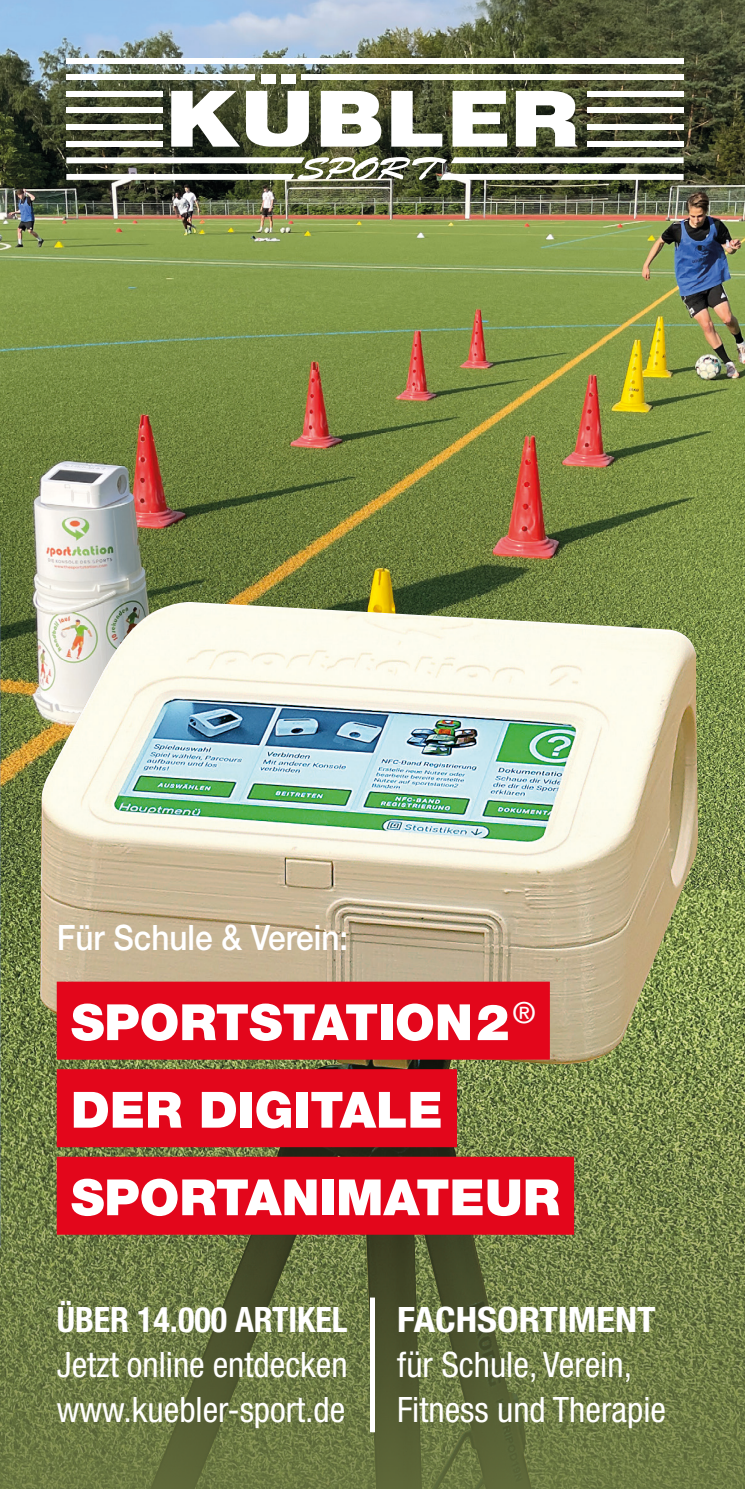
<style>
.page{position:relative;width:745px;height:1489px;background:#fff}
.page>*{position:absolute;margin:0;border:0;box-sizing:border-box;transform-origin:0 0}
.Absatzformat_1{font:900 50px "Helvetica Neue LT Pro";color:#fff}
.t1{font:condensed 35px "Helvetica Neue LT Pro";color:#fff}
.t2{font:700 condensed 35px "Helvetica Neue LT Pro";color:#fff}
.t3{font:500 35px "Helvetica Neue LT Pro";color:#fff;scale:.9 1}
.t4{font:700 condensed 35px "Helvetica Neue LT Pro";color:#fff;scale:1.1 1}
</style>
<div class="page">
<img style="left:0;top:0;width:744px;height:809px">
<img style="left:40px;top:602px;width:658px;height:207px">
<svg style="left:320px;top:91px;width:61px;height:56px"></svg>
<div style="left:261px;top:74px;width:14px;height:10px;background:#fff"></div>
<div style="left:281px;top:74px;width:14px;height:10px;background:#fff"></div>
<svg style="left:515px;top:91px;width:62px;height:56px"></svg>
<svg style="left:391px;top:91px;width:51px;height:56px"></svg>
<svg style="left:452px;top:91px;width:55px;height:56px"></svg>
<svg style="left:246px;top:91px;width:63px;height:56px"></svg>
<svg style="left:171px;top:91px;width:69px;height:56px"></svg>
<svg style="left:66px;top:157px;width:617px;height:23px"></svg>
<div style="left:587px;top:141px;width:96px;height:6px;background:#fff"></div>
<div style="left:587px;top:124px;width:96px;height:6px;background:#fff"></div>
<div style="left:587px;top:107px;width:96px;height:6px;background:#fff"></div>
<div style="left:587px;top:91px;width:96px;height:6px;background:#fff"></div>
<div style="left:66px;top:141px;width:96px;height:6px;background:#fff"></div>
<div style="left:66px;top:124px;width:96px;height:6px;background:#fff"></div>
<div style="left:66px;top:107px;width:96px;height:6px;background:#fff"></div>
<div style="left:66px;top:91px;width:96px;height:6px;background:#fff"></div>
<div style="left:66px;top:74px;width:189px;height:6px;background:#fff"></div>
<div style="left:66px;top:58px;width:617px;height:6px;background:#fff"></div>
<div style="left:301px;top:74px;width:382px;height:6px;background:#fff"></div>
<svg style="left:0;top:809px;width:744px;height:679px;background:#888e5f"></svg>
<div style="left:57px;top:981px;width:492px;height:78px;background:#e3061b"></div>
<div style="left:57px;top:1069px;width:399px;height:78px;background:#e3061b"></div>
<div style="left:57px;top:1156px;width:516px;height:78px;background:#e3061b"></div>
<div style="left:370px;top:1297px;width:5px;height:134px;background:#fff"></div>
<img style="left:0;top:552px;width:1px;height:695px">
<p class="t3" style="left:57px;top:916px;width:325px">Für Schule &amp; Verein:</p>
<p class="Absatzformat_1" style="left:71px;top:992px;width:466px">SPORTSTATION2<sup>®</sup></p>
<p class="Absatzformat_1" style="left:71px;top:1079px;width:373px">DER DIGITALE</p>
<p class="Absatzformat_1" style="left:71px;top:1167px;width:490px">SPORTANIMATEUR</p>
<p class="t2" style="left:57px;top:1298px;width:292px">ÜBER 14.000 ARTIKEL</p>
<p class="t1" style="left:57px;top:1343px;width:292px">Jetzt online entdecken</p>
<p class="t1" style="left:57px;top:1388px;width:290px">www.kuebler-sport.de</p>
<p class="t4" style="left:397px;top:1298px;width:236px">FACHSORTIMENT</p>
<p class="t1" style="left:397px;top:1343px;width:236px">für Schule, Verein,</p>
<p class="t1" style="left:397px;top:1388px;width:270px">Fitness und Therapie</p>
</div>
